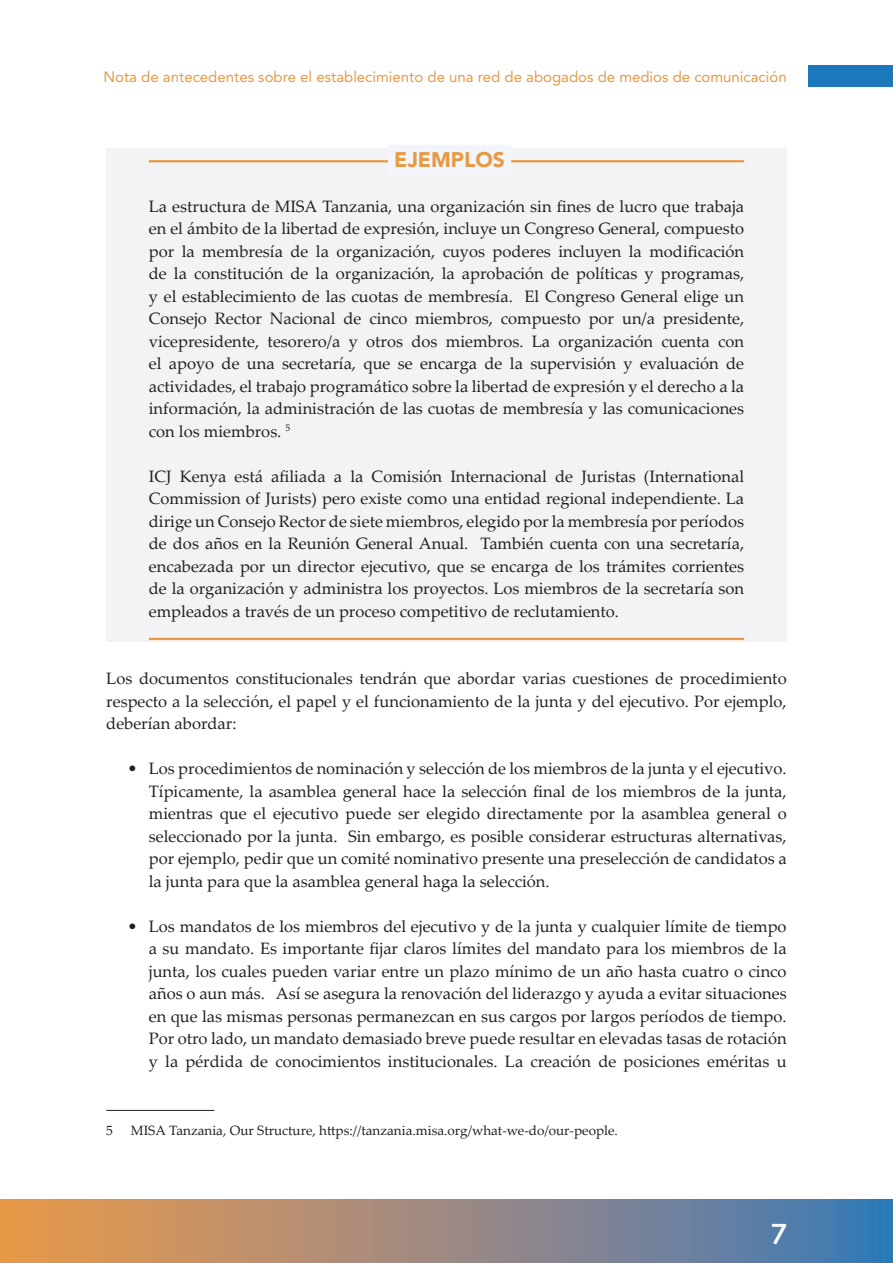
<style>
.page{position:relative;width:893px;height:1263px;background:#fff}
.page>*{position:absolute;margin:0;border:0;box-sizing:border-box;transform-origin:0 0}
.t1{font:700 28.5px "Sommet Rounded";color:#fff}
.t2{font:900 21px "Avenir LT Std";color:#e79946}
.t3{font:16.5px/22.5px "Palatino Linotype";color:#231f20;text-align:justify}
.t4{font:15px "Avenir LT Std";color:#e79946}
.t5{font:13.5px "Palatino Linotype";color:#231f20}
</style>
<div class="page">
<svg style="left:0;top:1199px;width:893px;height:64px;background:#988981"></svg>
<div style="left:808px;top:66px;width:85px;height:21px;background:#1b79bb"></div>
<div style="left:106px;top:149px;width:681px;height:493px;background:#f2f3f4"></div>
<hr style="left:149px;top:160px;width:595px;height:2px;background:#e79946">
<div style="left:388px;top:145px;width:123px;height:30px;background:#f2f5fa"></div>
<hr style="left:149px;top:638px;width:595px;height:2px;background:#e79946">
<hr style="left:106px;top:1110px;width:108px;height:1px;background:#231f20">
<p class="t4" style="left:103px;top:68px;width:685px">Nota de antecedentes sobre el establecimiento de una red de abogados de medios de comunicación</p>
<p class="t2" style="left:394px;top:146px;width:112px">EJEMPLOS</p>
<p class="t3" style="left:149px;top:194px;width:597px">La estructura de MISA Tanzania, una organización sin fines de lucro que trabaja en el ámbito de la libertad de expresión, incluye un Congreso General, compuesto por la membresía de la organización, cuyos poderes incluyen la modificación de la constitución de la organización, la aprobación de políticas y programas, y el establecimiento de las cuotas de membresía. El Congreso General elige un Consejo Rector Nacional de cinco miembros, compuesto por un/a presidente, vicepresidente, tesorero/a y otros dos miembros. La organización cuenta con el apoyo de una secretaría, que se encarga de la supervisión y evaluación de actividades, el trabajo programático sobre la libertad de expresión y el derecho a la información, la administración de las cuotas de membresía y las comunicaciones con los miembros. <sup>5</sup></p>
<p class="t3" style="left:149px;top:464px;width:597px">ICJ Kenya está afiliada a la Comisión Internacional de Juristas (International Commission of Jurists) pero existe como una entidad regional independiente. La dirige un Consejo Rector de siete miembros, elegido por la membresía por períodos de dos años en la Reunión General Anual. También cuenta con una secretaría, encabezada por un director ejecutivo, que se encarga de los trámites corrientes de la organización y administra los proyectos. Los miembros de la secretaría son empleados a través de un proceso competitivo de reclutamiento.</p>
<p class="t3" style="left:106px;top:667px;width:682px">Los documentos constitucionales tendrán que abordar varias cuestiones de procedimiento respecto a la selección, el papel y el funcionamiento de la junta y del ejecutivo. Por ejemplo, deberían abordar:</p>
<p class="t3" style="left:149px;top:757px;width:639px;text-indent:-21px">• Los procedimientos de nominación y selección de los miembros de la junta y el ejecutivo.<br>Típicamente, la asamblea general hace la selección final de los miembros de la junta, mientras que el ejecutivo puede ser elegido directamente por la asamblea general o seleccionado por la junta. Sin embargo, es posible considerar estructuras alternativas, por ejemplo, pedir que un comité nominativo presente una preselección de candidatos a la junta para que la asamblea general haga la selección.</p>
<p class="t3" style="left:149px;top:914px;width:639px;text-indent:-21px">• Los mandatos de los miembros del ejecutivo y de la junta y cualquier límite de tiempo a su mandato. Es importante fijar claros límites del mandato para los miembros de la junta, los cuales pueden variar entre un plazo mínimo de un año hasta cuatro o cinco años o aun más. Así se asegura la renovación del liderazgo y ayuda a evitar situaciones en que las mismas personas permanezcan en sus cargos por largos períodos de tiempo.<br>Por otro lado, un mandato demasiado breve puede resultar en elevadas tasas de rotación y la pérdida de conocimientos institucionales. La creación de posiciones eméritas u</p>
<p class="t5" style="left:106px;top:1121px;width:8px">5</p>
<p class="t5" style="left:131px;top:1121px;width:488px">MISA Tanzania, Our Structure, https://tanzania.misa.org/what-we-do/our-people.</p>
<h1 class="t1" style="left:771px;top:1215px;width:17px">7</h1>
</div>
